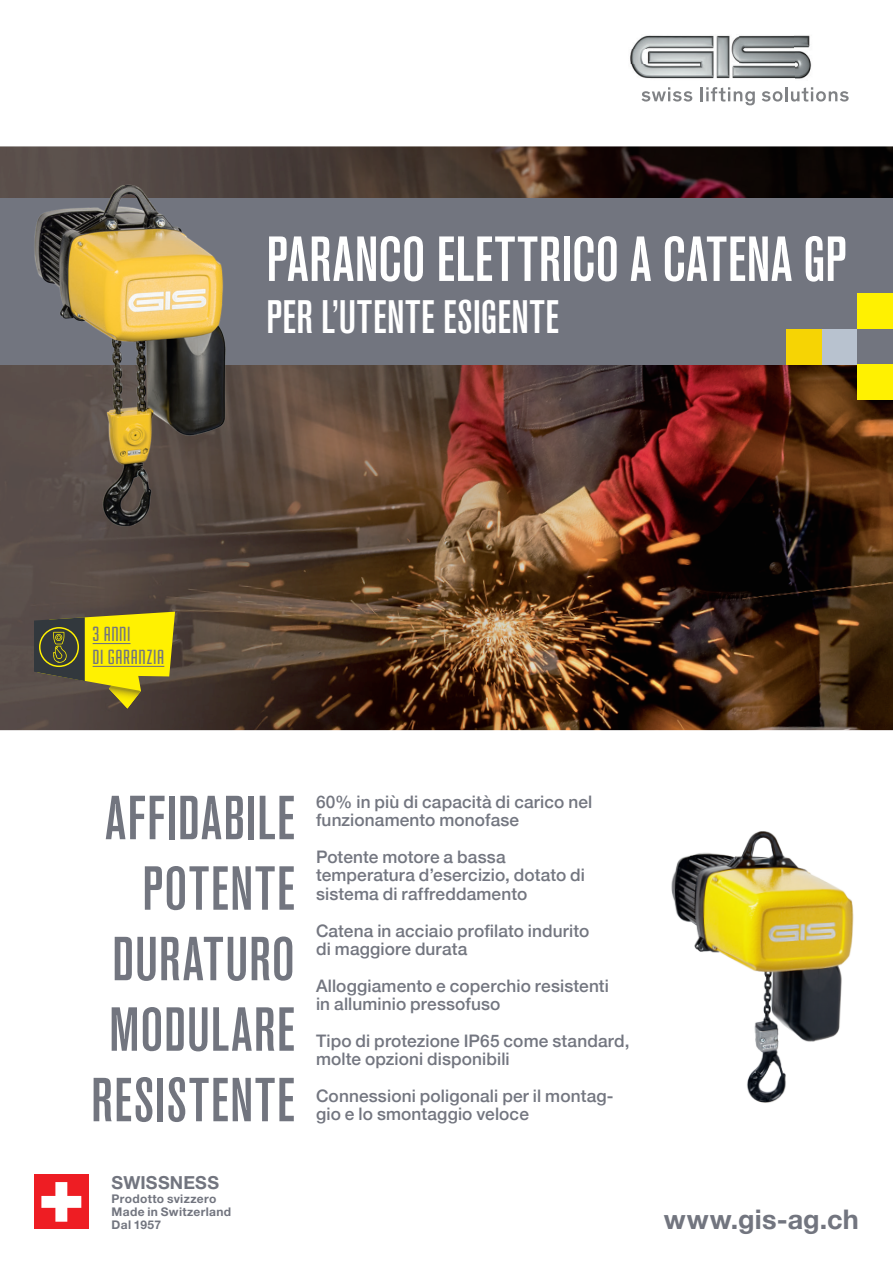
<style>
.page{position:relative;width:893px;height:1263px;background:#fff}
.page>*{position:absolute;margin:0;border:0;box-sizing:border-box;transform-origin:0 0}
.t1{font:500 condensed 63px "Akzidenz Grotesk BE";letter-spacing:.01em;color:#fff}
.USP_Front_Schlagwort{font:500 condensed 61.5px "Akzidenz Grotesk BE";letter-spacing:.025em;color:#72757f}
.t2{font:500 condensed 46.5px "Akzidenz Grotesk BE";letter-spacing:.01em;color:#fff}
.t3{font:700 27px "Helvetica Neue";letter-spacing:.01em;color:#72757f}
.t4{font:21.6px/22.8px "Fairview Small Caps";letter-spacing:.025em;color:#72757f}
.Titel_Produktedetail{font:700 18px "Helvetica Neue LT Pro";letter-spacing:.01em;color:#72757f}
.USP-Liste-neu{font:500 17.25px/18.6px "Helvetica Neue";letter-spacing:.005em;color:#737680}
.Titel_Produktedetail-2{font:700 12px/13.2px "Helvetica Neue LT Pro";letter-spacing:.025em;color:#72757f}
</style>
<div class="page">
<img style="left:0;top:146px;width:893px;height:584px">
<div style="left:0;top:198px;width:893px;height:166px;background:#72757f"></div>
<img style="left:0;top:172px;width:233px;height:361px">
<div style="left:822px;top:329px;width:35px;height:35px;background:#b8c2cf"></div>
<div style="left:786px;top:329px;width:36px;height:35px;background:#f6d404"></div>
<div style="left:857px;top:364px;width:36px;height:35px;background:#fff101"></div>
<div style="left:857px;top:294px;width:36px;height:35px;background:#fff101"></div>
<svg style="left:641px;top:87px;width:51px;height:15px"></svg>
<svg style="left:701px;top:87px;width:54px;height:18px"></svg>
<svg style="left:762px;top:91px;width:20px;height:11px"></svg>
<hr style="left:785px;top:87px;width:3px;height:14px;background:#808285">
<svg style="left:791px;top:87px;width:58px;height:15px"></svg>
<img style="left:630px;top:35px;width:182px;height:44px">
<img style="left:671px;top:831px;width:183px;height:272px">
<svg style="left:34px;top:612px;width:141px;height:96px;background:#9e9422"></svg>
<hr style="left:93px;top:643px;width:38px;height:1px;background:#72757f">
<hr style="left:93px;top:666px;width:71px;height:1px;background:#72757f">
<hr style="left:214px;top:1175px;width:1px;height:54px;background:#231f20">
<div style="left:34px;top:1175px;width:55px;height:54px;background:#ee1d23"></div>
<svg style="left:41px;top:1182px;width:40px;height:40px"></svg>
<p class="t1" style="left:266px;top:224px;width:581px">PARANCO ELETTRICO A CATENA GP</p>
<p class="t2" style="left:266px;top:291px;width:294px">PER L’UTENTE ESIGENTE</p>
<p class="t4" style="left:93px;top:623px;width:73px">3 ANNI<br>DI GARANZIA</p>
<p class="USP_Front_Schlagwort" style="left:105px;top:784px;width:191px">AFFIDABILE</p>
<p class="USP_Front_Schlagwort" style="left:142px;top:854px;width:154px">POTENTE</p>
<p class="USP_Front_Schlagwort" style="left:112px;top:925px;width:184px">DURATURO</p>
<p class="USP_Front_Schlagwort" style="left:109px;top:995px;width:187px">MODULARE</p>
<p class="USP_Front_Schlagwort" style="left:91px;top:1066px;width:205px">RESISTENTE</p>
<p class="Titel_Produktedetail" style="left:112px;top:1172px;width:109px">SWISSNESS</p>
<p class="Titel_Produktedetail-2" style="left:112px;top:1191px;width:121px">Prodotto svizzero<br>Made in Switzerland</p>
<p class="Titel_Produktedetail-2" style="left:112px;top:1218px;width:51px">Dal 1957</p>
<p class="USP-Liste-neu" style="left:316px;top:791px;width:278px">60% in più di capacità di carico nel funzionamento monofase</p>
<p class="USP-Liste-neu" style="left:316px;top:846px;width:270px">Potente motore a bassa temperatura d’esercizio, dotato di sistema di raffreddamento</p>
<p class="USP-Liste-neu" style="left:316px;top:920px;width:275px">Catena in acciaio profilato indurito di maggiore durata</p>
<p class="USP-Liste-neu" style="left:316px;top:975px;width:294px">Alloggiamento e coperchio resistenti in alluminio pressofuso</p>
<p class="USP-Liste-neu" style="left:316px;top:1030px;width:315px">Tipo di protezione IP65 come standard, molte opzioni disponibili</p>
<p class="USP-Liste-neu" style="left:316px;top:1085px;width:299px">Connessioni poligonali per il montag&shy;gio e lo smontaggio veloce</p>
<p class="t3" style="left:664px;top:1198px;width:196px">www.gis-ag.ch</p>
</div>
